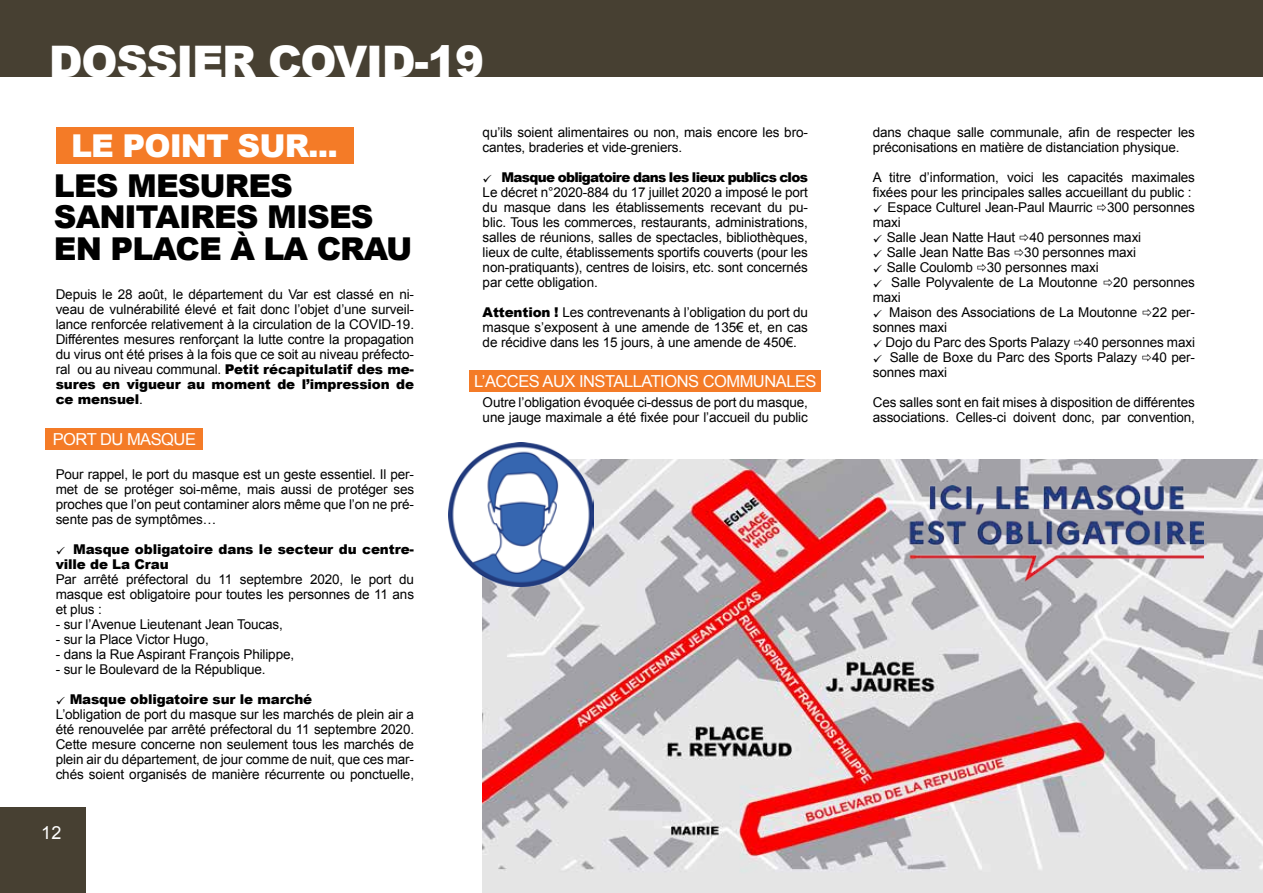
<style>
.page{position:relative;width:1263px;height:893px;background:#fff}
.page>*{position:absolute;margin:0;border:0;box-sizing:border-box;transform-origin:0 0}
.t1{font:900 43.5px "Arial";letter-spacing:-.03em;color:#fff}
.t2{font:900 31.5px/31.5px "Arial";letter-spacing:-.03em;color:#000}
.t3{font:900 31.5px "Arial";letter-spacing:-.03em;color:#fff}
.t4{font:18px "Arial";color:#fff}
.t5{font:16.5px "Arial";letter-spacing:-.03em;color:#fff}
.t6{font:13.5px/15px "Arial";letter-spacing:-.01em;color:#000}
.t7{font:900 13.5px/15px "Arial";letter-spacing:-.01em;color:#000}
.s1{font-weight:900}
</style>
<div class="page">
<div style="left:0;top:0;width:1263px;height:76px;background:#474032"></div>
<div style="left:0;top:807px;width:86px;height:86px;background:#474032"></div>
<div style="left:56px;top:127px;width:297px;height:36px;background:#f47b27"></div>
<img style="left:483px;top:459px;width:780px;height:434px">
<div style="left:469px;top:370px;width:352px;height:21px;background:#f47b27"></div>
<div style="left:46px;top:428px;width:157px;height:22px;background:#f47b27"></div>
<img style="left:449px;top:442px;width:144px;height:145px">
<img style="left:906px;top:486px;width:298px;height:97px">
<h1 class="t1" style="left:49px;top:29px;width:437px">DOSSIER COVID-19</h1>
<h2 class="t3" style="left:71px;top:123px;width:268px">LE POINT SUR...</h2>
<h2 class="t2" style="left:54px;top:169px;width:360px">LES MESURES<br>SANITAIRES MISES<br>EN PLACE À LA CRAU</h2>
<p class="t6" style="left:56px;top:287px;width:360px;text-align:justify">Depuis le 28 août, le département du Var est classé en ni&shy;veau de vulnérabilité élevé et fait donc l’objet d’une surveil&shy;lance renforcée relativement à la circulation de la COVID-19.<br>Différentes mesures renforçant la lutte contre la propagation du virus ont été prises à la fois que ce soit au niveau préfecto&shy;ral ou au niveau communal. <span class="s1">Petit récapitulatif des me&shy;sures en vigueur au moment de l’impression de ce mensuel</span>.</p>
<p class="t5" style="left:53px;top:428px;width:145px">PORT DU MASQUE</p>
<p class="t6" style="left:56px;top:467px;width:360px;text-align:justify">Pour rappel, le port du masque est un geste essentiel. Il per&shy;met de se protéger soi-même, mais aussi de protéger ses proches que l’on peut contaminer alors même que l’on ne pré&shy;sente pas de symptômes…</p>
<p class="t7" style="left:56px;top:541px;width:360px">✓ Masque obligatoire dans le secteur du centre&shy;ville de La Crau</p>
<p class="t6" style="left:56px;top:572px;width:360px;text-align:justify">Par arrêté préfectoral du 11 septembre 2020, le port du masque est obligatoire pour toutes les personnes de 11 ans et plus :</p>
<p class="t6" style="left:56px;top:617px;width:229px">- sur l’Avenue Lieutenant Jean Toucas,</p>
<p class="t6" style="left:56px;top:632px;width:155px">- sur la Place Victor Hugo,</p>
<p class="t6" style="left:56px;top:647px;width:240px">- dans la Rue Aspirant François Philippe,</p>
<p class="t6" style="left:56px;top:662px;width:211px">- sur le Boulevard de la République.</p>
<p class="t6" style="left:56px;top:692px;width:360px">✓ <span class="s1">Masque obligatoire sur le marché<br></span>L’obligation de port du masque sur les marchés de plein air a été renouvelée par arrêté préfectoral du 11 septembre 2020.<br>Cette mesure concerne non seulement tous les marchés de plein air du département, de jour comme de nuit, que ces mar&shy;chés soient organisés de manière récurrente ou ponctuelle,</p>
<h3 class="t4" style="left:41px;top:821px;width:22px">12</h3>
<p class="t6" style="left:483px;top:125px;width:327px">qu’ils soient alimentaires ou non, mais encore les bro&shy;cantes, braderies et vide-greniers.</p>
<p class="t6" style="left:483px;top:170px;width:327px;text-align:justify">✓ <span class="s1">Masque obligatoire dans les lieux publics clos </span>Le décret n°2020-884 du 17 juillet 2020 a imposé le port du masque dans les établissements recevant du pu&shy;blic. Tous les commerces, restaurants, administrations, salles de réunions, salles de spectacles, bibliothèques, lieux de culte, établissements sportifs couverts (pour les non-pratiquants), centres de loisirs, etc. sont concernés par cette obligation.</p>
<p class="t6" style="left:483px;top:305px;width:327px;text-align:justify"><span class="s1">Attention !</span> Les contrevenants à l’obligation du port du masque s’exposent à une amende de 135€ et, en cas de récidive dans les 15 jours, à une amende de 450€.</p>
<p class="t5" style="left:474px;top:370px;width:344px">L’ACCES AUX INSTALLATIONS COMMUNALES</p>
<p class="t6" style="left:483px;top:395px;width:327px">Outre l’obligation évoquée ci-dessus de port du masque, une jauge maximale a été fixée pour l’accueil du public</p>
<p class="t6" style="left:873px;top:125px;width:324px">dans chaque salle communale, afin de respecter les préconisations en matière de distanciation physique.</p>
<p class="t6" style="left:873px;top:170px;width:324px">A titre d’information, voici les capacités maximales fixées pour les principales salles accueillant du public :</p>
<p class="t6" style="left:873px;top:200px;width:324px">✓ Espace Culturel Jean-Paul Maurric 300 personnes maxi</p>
<p class="t6" style="left:873px;top:230px;width:270px">✓ Salle Jean Natte Haut 40 personnes maxi</p>
<p class="t6" style="left:873px;top:245px;width:265px">✓ Salle Jean Natte Bas 30 personnes maxi</p>
<p class="t6" style="left:873px;top:260px;width:228px">✓ Salle Coulomb 30 personnes maxi</p>
<p class="t6" style="left:873px;top:275px;width:324px">✓ Salle Polyvalente de La Moutonne 20 personnes maxi</p>
<p class="t6" style="left:873px;top:305px;width:324px">✓ Maison des Associations de La Moutonne 22 per&shy;sonnes maxi</p>
<p class="t6" style="left:873px;top:335px;width:324px">✓ Dojo du Parc des Sports Palazy 40 personnes maxi</p>
<p class="t6" style="left:873px;top:350px;width:324px">✓ Salle de Boxe du Parc des Sports Palazy 40 per&shy;sonnes maxi</p>
<p class="t6" style="left:873px;top:395px;width:324px">Ces salles sont en fait mises à disposition de différentes associations. Celles-ci doivent donc, par convention,</p>
</div>
